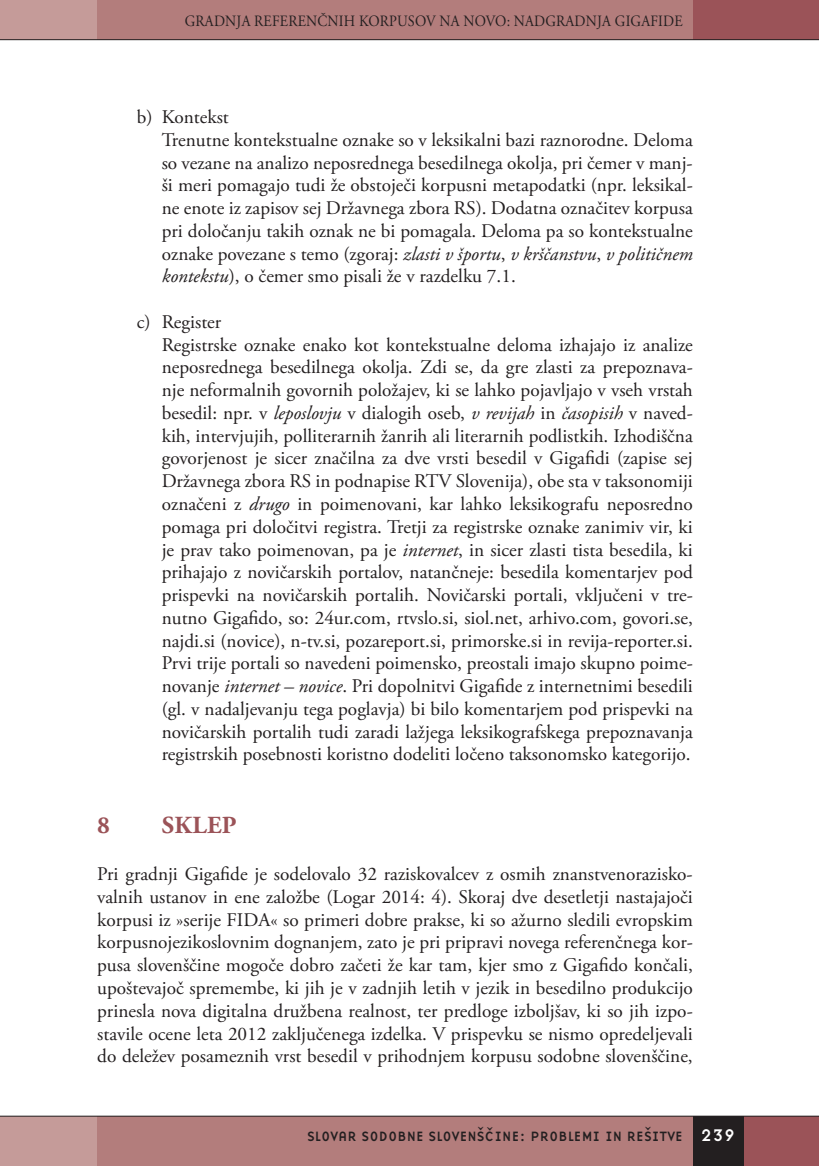
<style>
.page{position:relative;width:819px;height:1166px;background:#fff}
.page>*{position:absolute;margin:0;border:0;box-sizing:border-box;transform-origin:0 0}
.t1{font:700 24.5px "Adobe Garamond Pro";letter-spacing:.015em;color:#9b5358}
.t2{font:19.25px/22.8px "Adobe Garamond Pro";letter-spacing:-.02em;color:#231f20}
.t3{font:15.75px "Adobe Garamond Pro";letter-spacing:.015em;color:#231f20;scale:.9 1}
.t4{font:14px "Base Nine";color:#231f20}
.s1{font-style:italic}
.s2{font-size:17.5px;color:#fff}
</style>
<div class="page">
<div style="left:97px;top:0;width:596px;height:40px;background:#b37d7c"></div>
<div style="left:72px;top:1116px;width:620px;height:50px;background:#b37d7c"></div>
<div style="left:0;top:1116px;width:97px;height:50px;background:#c59b99"></div>
<div style="left:0;top:0;width:97px;height:40px;background:#c59b99"></div>
<div style="left:743px;top:1116px;width:75px;height:50px;background:#9b5358"></div>
<div style="left:692px;top:1116px;width:51px;height:50px;background:#231f20"></div>
<div style="left:692px;top:0;width:126px;height:40px;background:#9b5358"></div>
<hr style="left:0;top:39px;width:818px;height:1px;background:#231f20">
<hr style="left:0;top:1116px;width:818px;height:1px;background:#231f20">
<p class="t3" style="left:185px;top:11px;width:555px">GRADNJA REFERENČNIH KORPUSOV NA NOVO: NADGRADNJA GIGAFIDE</p>
<p class="t2" style="left:162px;top:106px;width:532px;text-indent:-25px">b) Kontekst<br>Trenutne kontekstualne oznake so v leksikalni bazi raznorodne. Deloma so vezane na analizo neposrednega besedilnega okolja, pri čemer v manj&shy;ši meri pomagajo tudi že obstoječi korpusni metapodatki (npr. leksikal&shy;ne enote iz zapisov sej Državnega zbora RS). Dodatna označitev korpusa pri določanju takih oznak ne bi pomagala. Deloma pa so kontekstualne oznake povezane s temo (zgoraj: <span class="s1">zlasti v športu</span>, <span class="s1">v krščanstvu</span>, <span class="s1">v političnem kontekstu</span>), o čemer smo pisali že v razdelku 7.1.</p>
<p class="t2" style="left:162px;top:311px;width:533px;text-indent:-25px">c) Register<br>Registrske oznake enako kot kontekstualne deloma izhajajo iz analize neposrednega besedilnega okolja. Zdi se, da gre zlasti za prepoznava&shy;nje neformalnih govornih položajev, ki se lahko pojavljajo v vseh vrstah besedil: npr. v <span class="s1">leposlovju</span> v dialogih oseb, <span class="s1">v revijah</span> in <span class="s1">časopisih</span> v naved&shy;kih, intervjujih, polliterarnih žanrih ali literarnih podlistkih. Izhodiščna govorjenost je sicer značilna za dve vrsti besedil v Gigafidi (zapise sej Državnega zbora RS in podnapise RTV Slovenija), obe sta v taksonomiji označeni z <span class="s1">drugo</span> in poimenovani, kar lahko leksikografu neposredno pomaga pri določitvi registra. Tretji za registrske oznake zanimiv vir, ki je prav tako poimenovan, pa je <span class="s1">internet</span>, in sicer zlasti tista besedila, ki prihajajo z novičarskih portalov, natančneje: besedila komentarjev pod prispevki na novičarskih portalih. Novičarski portali, vključeni v tre&shy;nutno Gigafido, so: 24ur.com, rtvslo.si, siol.net, arhivo.com, govori.se, najdi.si (novice), n-tv.si, pozareport.si, primorske.si in revija-reporter.si.<br>Prvi trije portali so navedeni poimensko, preostali imajo skupno poime&shy;novanje <span class="s1">internet – novice</span>. Pri dopolnitvi Gigafide z internetnimi besedili (gl. v nadaljevanju tega poglavja) bi bilo komentarjem pod prispevki na novičarskih portalih tudi zaradi lažjega leksikografskega prepoznavanja registrskih posebnosti koristno dodeliti ločeno taksonomsko kategorijo.</p>
<p class="t1" style="left:97px;top:810px;width:14px">8</p>
<p class="t1" style="left:162px;top:810px;width:76px">SKLEP</p>
<p class="t2" style="left:97px;top:863px;width:597px;text-align:justify">Pri gradnji Gigafide je sodelovalo 32 raziskovalcev z osmih znanstvenorazisko&shy;valnih ustanov in ene založbe (Logar 2014: 4). Skoraj dve desetletji nastajajoči korpusi iz »serije FIDA« so primeri dobre prakse, ki so ažurno sledili evropskim korpusnojezikoslovnim dognanjem, zato je pri pripravi novega referenčnega kor&shy;pusa slovenščine mogoče dobro začeti že kar tam, kjer smo z Gigafido končali, upoštevajoč spremembe, ki jih je v zadnjih letih v jezik in besedilno produkcijo prinesla nova digitalna družbena realnost, ter predloge izboljšav, ki so jih izpo&shy;stavile ocene leta 2012 zaključenega izdelka. V prispevku se nismo opredeljevali do deležev posameznih vrst besedil v prihodnjem korpusu sodobne slovenščine,</p>
<p class="t4" style="left:307px;top:1126px;width:430px">SLOVAR SODOBNE SLOVENŠCˇINE: PROBLEMI IN REŠITVE <span class="s2">239</span></p>
</div>
